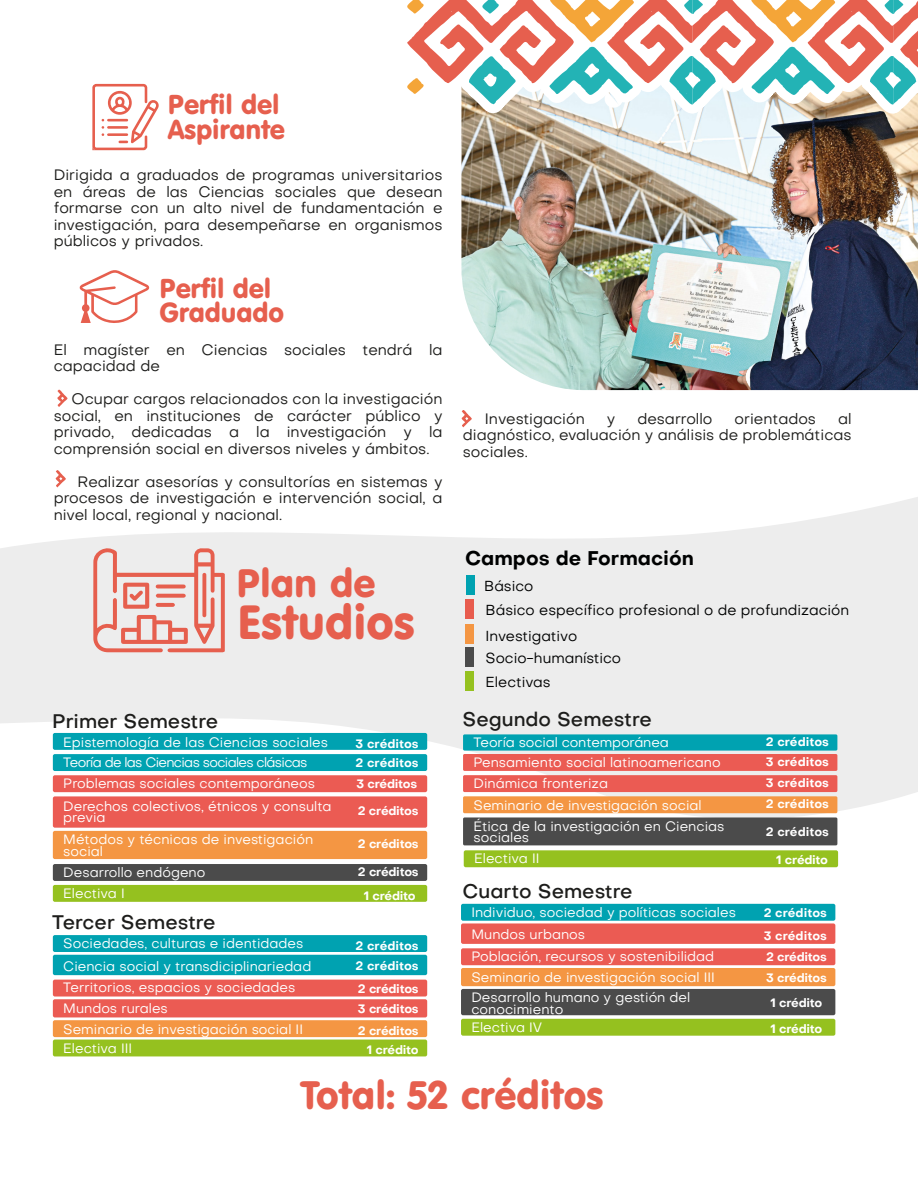
<style>
.page{position:relative;width:918px;height:1188px;background:#fff}
.page>*{position:absolute;margin:0;border:0;box-sizing:border-box;transform-origin:0 0}
.t1{font:47.25px "VAG Rounded BT";color:#e65f4e}
.t2{font:39.15px "VAG Rounded BT";color:#e65f4e}
.t3{font:27px/24.6px "VAG Rounded BT";letter-spacing:-.01em;color:#e65f4e}
.t4{font:500 19.5px "Objective";color:#1d1d1b}
.t5{font:700 19.5px "Objective";color:#000101}
.t6{font:15px/16.5px "Objective";color:#1d1d1b;text-align:justify}
.t7{font:14.4px/23.4px "Objective";color:#000101}
.t8{font:13.5px/11.6px "Objective";color:#fff}
.t9{font:13.5px "Objective";letter-spacing:-.05em;color:#fff}
.t10{font:700 12px "Objective";letter-spacing:-.02em;color:#fff}
.t11{font:700 12px/19.5px "Objective";color:#fff}
</style>
<div class="page">
<img style="left:463px;top:287px;width:455px;height:103px">
<svg style="left:0;top:487px;width:918px;height:345px;fill:#ededed"></svg>
<div style="left:53px;top:733px;width:374px;height:17px;background:#00a2b1;border-radius:2px"></div>
<div style="left:53px;top:754px;width:374px;height:17px;background:#00a2b1;border-radius:2px"></div>
<div style="left:53px;top:775px;width:374px;height:17px;background:#eb5b53;border-radius:2px"></div>
<div style="left:53px;top:796px;width:374px;height:32px;background:#eb5b53;border-radius:2px"></div>
<div style="left:53px;top:831px;width:374px;height:28px;background:#f49643;border-radius:2px"></div>
<div style="left:53px;top:864px;width:374px;height:17px;background:#4b4b4b;border-radius:2px"></div>
<div style="left:463px;top:734px;width:374px;height:17px;background:#00a2b1;border-radius:2px"></div>
<div style="left:463px;top:754px;width:374px;height:17px;background:#eb5b53;border-radius:2px"></div>
<div style="left:463px;top:775px;width:374px;height:17px;background:#eb5b53;border-radius:2px"></div>
<div style="left:463px;top:796px;width:374px;height:17px;background:#f49643;border-radius:2px"></div>
<div style="left:463px;top:817px;width:374px;height:28px;background:#4b4b4b;border-radius:2px"></div>
<div style="left:53px;top:935px;width:374px;height:17px;background:#00a2b1;border-radius:2px"></div>
<div style="left:53px;top:955px;width:374px;height:20px;background:#00a2b1;border-radius:2px"></div>
<div style="left:53px;top:980px;width:374px;height:17px;background:#eb5b53;border-radius:2px"></div>
<div style="left:53px;top:999px;width:374px;height:18px;background:#eb5b53;border-radius:2px"></div>
<div style="left:53px;top:1020px;width:374px;height:17px;background:#f49643;border-radius:2px"></div>
<svg style="left:92px;top:84px;width:67px;height:66px"></svg>
<svg style="left:80px;top:270px;width:70px;height:53px"></svg>
<img style="left:407px;top:0;width:511px;height:287px">
<div style="left:466px;top:576px;width:9px;height:19px;background:#00a2b1"></div>
<div style="left:465px;top:600px;width:9px;height:19px;background:#e85c4e"></div>
<div style="left:465px;top:624px;width:9px;height:20px;background:#f49643"></div>
<div style="left:465px;top:648px;width:9px;height:19px;background:#4b4b4b"></div>
<svg style="left:93px;top:547px;width:132px;height:105px;background:#eac0bb"></svg>
<svg style="left:57px;top:390px;width:11px;height:17px"></svg>
<svg style="left:461px;top:410px;width:11px;height:17px"></svg>
<svg style="left:56px;top:470px;width:10px;height:17px"></svg>
<div style="left:465px;top:672px;width:9px;height:19px;background:#95c11f"></div>
<div style="left:53px;top:885px;width:374px;height:17px;background:#95c11f;border-radius:2px"></div>
<div style="left:464px;top:850px;width:374px;height:17px;background:#95c11f;border-radius:2px"></div>
<div style="left:53px;top:1040px;width:374px;height:16px;background:#95c11f;border-radius:2px"></div>
<div style="left:461px;top:904px;width:374px;height:17px;background:#00a2b1;border-radius:2px"></div>
<div style="left:461px;top:923px;width:374px;height:21px;background:#eb5b53;border-radius:2px"></div>
<div style="left:461px;top:948px;width:374px;height:17px;background:#eb5b53;border-radius:2px"></div>
<div style="left:461px;top:968px;width:374px;height:18px;background:#f49643;border-radius:2px"></div>
<div style="left:461px;top:989px;width:374px;height:26px;background:#4b4b4b;border-radius:2px"></div>
<div style="left:461px;top:1019px;width:374px;height:17px;background:#95c11f;border-radius:2px"></div>
<h3 class="t3" style="left:168px;top:91px;width:118px">Perfil del<br>Aspirante</h3>
<p class="t6" style="left:54px;top:167px;width:390px">Dirigida a graduados de programas universitarios en áreas de las Ciencias sociales que desean formarse con un alto nivel de fundamentación e investigación, para desempeñarse en organismos públicos y privados.</p>
<h3 class="t3" style="left:160px;top:275px;width:126px">Perfil del<br>Graduado</h3>
<p class="t6" style="left:54px;top:341px;width:390px">El magíster en Ciencias sociales tendrá la capacidad de</p>
<p class="t6" style="left:54px;top:391px;width:390px;text-indent:18px">Ocupar cargos relacionados con la investigación social, en instituciones de carácter público y privado, dedicadas a la investigación y la comprensión social en diversos niveles y ámbitos.</p>
<p class="t6" style="left:54px;top:473px;width:390px;text-indent:24px">Realizar asesorías y consultorías en sistemas y procesos de investigación e intervención social, a nivel local, regional y nacional.</p>
<h2 class="t2" style="left:236px;top:558px;width:141px">Plan de</h2>
<h1 class="t1" style="left:238px;top:592px;width:179px">Estudios</h1>
<p class="t6" style="left:485px;top:410px;width:101px">Investigación</p>
<p class="t6" style="left:607px;top:410px;width:10px">y</p>
<p class="t6" style="left:637px;top:410px;width:77px">desarrollo</p>
<p class="t6" style="left:735px;top:410px;width:83px">orientados</p>
<p class="t6" style="left:463px;top:410px;width:390px;text-indent:375px">al diagnóstico, evaluación y análisis de problemáticas sociales.</p>
<h3 class="t5" style="left:465px;top:544px;width:230px">Campos de Formación</h3>
<p class="t7" style="left:484px;top:574px;width:367px;line-height:24px">Básico<br>Básico específico profesional o de profundización</p>
<p class="t7" style="left:486px;top:624px;width:137px">Investigativo<br>Socio-humanístico<br>Electivas</p>
<h3 class="t4" style="left:52px;top:708px;width:168px">Primer Semestre</h3>
<h3 class="t4" style="left:463px;top:706px;width:191px">Segundo Semestre</h3>
<p class="t8" style="left:63px;top:737px;width:266px">Epistemología de las Ciencias sociales</p>
<p class="t11" style="left:356px;top:734px;width:65px">3 créditos</p>
<p class="t9" style="left:63px;top:753px;width:246px">Teoría de las Ciencias sociales clásicas</p>
<p class="t11" style="left:356px;top:753px;width:65px">2 créditos</p>
<p class="t8" style="left:63px;top:777px;width:253px">Problemas sociales contemporáneos</p>
<p class="t10" style="left:356px;top:775px;width:62px">3 créditos</p>
<p class="t8" style="left:63px;top:800px;width:270px">Derechos colectivos, étnicos y consulta previa</p>
<p class="t8" style="left:63px;top:834px;width:251px">Métodos y técnicas de investigación social</p>
<p class="t10" style="left:358px;top:836px;width:62px">2 créditos</p>
<p class="t8" style="left:63px;top:867px;width:144px">Desarrollo endógeno</p>
<p class="t10" style="left:358px;top:863px;width:62px">2 créditos</p>
<p class="t10" style="left:358px;top:802px;width:62px">2 créditos</p>
<p class="t8" style="left:63px;top:887px;width:63px">Electiva I</p>
<p class="t10" style="left:364px;top:887px;width:53px">1 crédito</p>
<h3 class="t4" style="left:52px;top:909px;width:165px">Tercer Semestre</h3>
<p class="t8" style="left:63px;top:937px;width:242px">Sociedades, culturas e identidades</p>
<p class="t11" style="left:356px;top:936px;width:65px">2 créditos</p>
<p class="t8" style="left:63px;top:960px;width:250px">Ciencia social y transdiciplinariedad</p>
<p class="t11" style="left:356px;top:956px;width:65px">2 créditos</p>
<p class="t8" style="left:63px;top:982px;width:234px">Territorios, espacios y sociedades</p>
<p class="t10" style="left:358px;top:980px;width:62px">2 créditos</p>
<p class="t8" style="left:63px;top:1003px;width:106px">Mundos rurales</p>
<p class="t10" style="left:358px;top:1000px;width:62px">3 créditos</p>
<p class="t8" style="left:63px;top:1023px;width:241px">Seminario de investigación social II</p>
<p class="t10" style="left:358px;top:1022px;width:62px">2 créditos</p>
<p class="t8" style="left:63px;top:1042px;width:70px">Electiva III</p>
<p class="t10" style="left:367px;top:1041px;width:53px">1 crédito</p>
<p class="t8" style="left:473px;top:737px;width:197px">Teoría social contemporánea</p>
<p class="t8" style="left:474px;top:751px;width:252px;line-height:21.3px">Pensamiento social latinoamericano Dinámica fronteriza<br>Seminario de investigación social Ética de la investigación en Ciencias</p>
<p class="t8" style="left:474px;top:832px;width:57px">sociales</p>
<p class="t11" style="left:766px;top:732px;width:65px">2 créditos<br>3 créditos</p>
<p class="t11" style="left:766px;top:772px;width:65px;line-height:21.3px">3 créditos<br>2 créditos</p>
<p class="t11" style="left:766px;top:822px;width:65px">2 créditos</p>
<p class="t8" style="left:474px;top:853px;width:67px">Electiva II</p>
<p class="t10" style="left:776px;top:851px;width:53px">1 crédito</p>
<h3 class="t4" style="left:463px;top:878px;width:171px">Cuarto Semestre</h3>
<p class="t8" style="left:471px;top:906px;width:266px">Individuo, sociedad y políticas sociales</p>
<p class="t11" style="left:764px;top:903px;width:65px">2 créditos</p>
<p class="t8" style="left:471px;top:929px;width:115px">Mundos urbanos</p>
<p class="t11" style="left:764px;top:926px;width:65px">3 créditos</p>
<p class="t8" style="left:471px;top:950px;width:244px">Población, recursos y sostenibilidad</p>
<p class="t10" style="left:766px;top:948px;width:62px">2 créditos</p>
<p class="t8" style="left:471px;top:972px;width:245px">Seminario de investigación social III</p>
<p class="t10" style="left:766px;top:969px;width:62px">3 créditos</p>
<p class="t8" style="left:471px;top:992px;width:220px">Desarrollo humano y gestión del conocimiento</p>
<p class="t10" style="left:770px;top:994px;width:53px">1 crédito</p>
<p class="t8" style="left:471px;top:1022px;width:72px">Electiva IV</p>
<p class="t10" style="left:770px;top:1020px;width:53px">1 crédito</p>
<h2 class="t2" style="left:301px;top:1070px;width:304px">Total: 52 créditos</h2>
</div>
